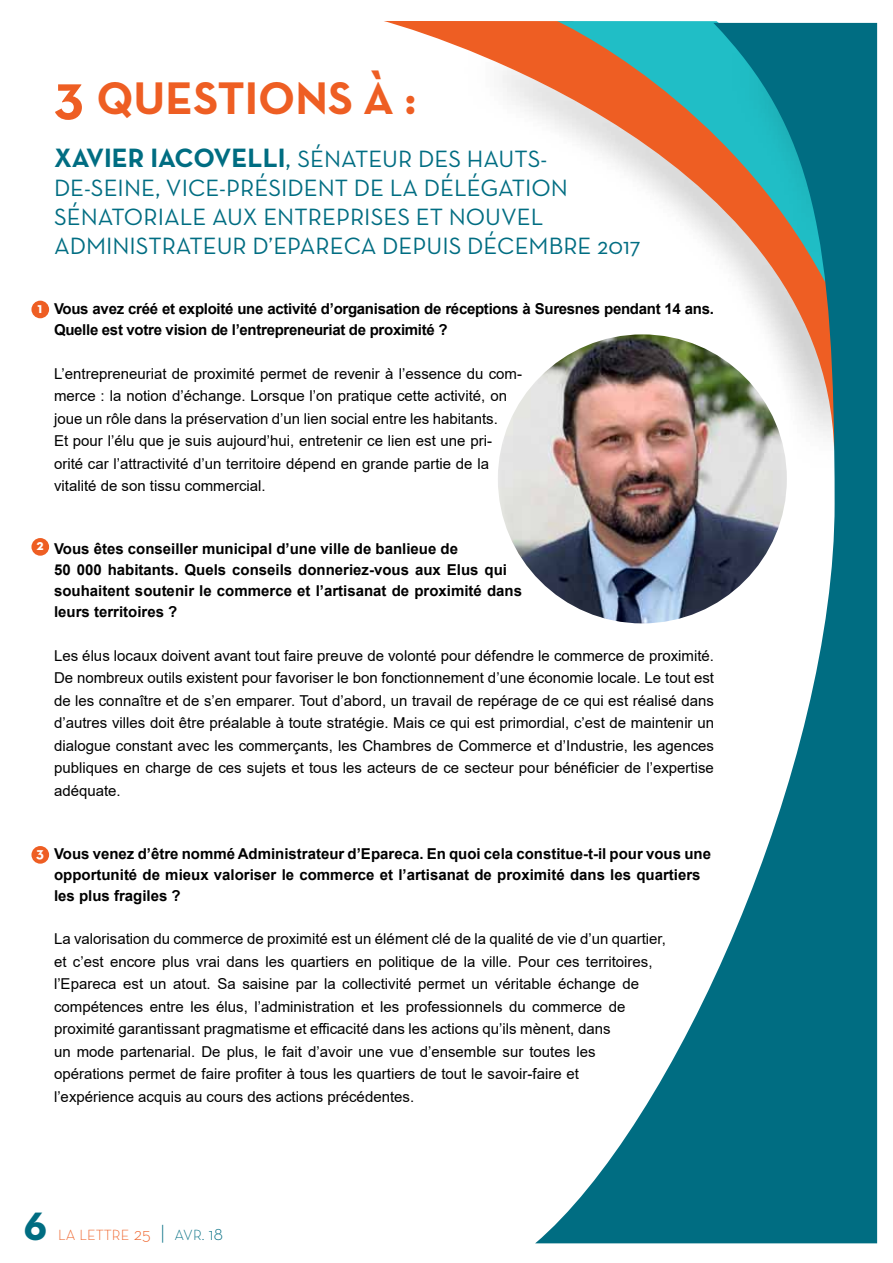
<style>
.page{position:relative;width:893px;height:1263px;background:#fff}
.page>*{position:absolute;margin:0;border:0;box-sizing:border-box;transform-origin:0 0}
.t1{font:700 46.5px "Neutra Text";color:#ee5e23}
.t2{font:700 45px "Neutra Text";color:#006d82}
.t3{font:700 27px "Neutra Text";color:#006d82}
.t4{font:24px "Neutra Text";color:#006d82}
.t5{font:15px/22.5px "Arial";color:#000}
.t6{font:700 15px/21px "Arial";color:#000}
.t7{font:700 15px/21px "Arial";letter-spacing:-.02em;color:#000}
.t8{font:300 15px "Neutra Text";color:#ee5e23}
.t9{font:700 15px "Neutra Text";color:#fff}
.s1{font-size:56.85px}
.s2{font-weight:400}
.s3{font-weight:400;font-size:24px}
.s4{font-size:18px}
.s5{font-size:21px;color:#006d82}
.s6{color:#006d82}
.s7{font-size:18px;color:#006d82}
</style>
<div class="page">
<div style="left:31px;top:301px;width:18px;height:17px;background:#ee5e23;border-radius:50%"></div>
<div style="left:31px;top:538px;width:18px;height:18px;background:#ee5e23;border-radius:50%"></div>
<div style="left:31px;top:846px;width:18px;height:18px;background:#ee5e23;border-radius:50%"></div>
<svg style="left:384px;top:21px;width:494px;height:430px"></svg>
<img style="left:498px;top:334px;width:289px;height:289px;border-radius:144px">
<svg style="left:535px;top:23px;width:342px;height:1220px"></svg>
<h1 class="t1" style="left:54px;top:69px;width:364px"><span class="s1">3</span> QUESTIONS À :</h1>
<h3 class="t3" style="left:54px;top:141px;width:272px">XAVIER IACOVELLI<span class="s2">,</span> <span class="s3">SÉNATEUR</span></h3>
<h3 class="t4" style="left:418px;top:145px;width:15px">DES</h3>
<h3 class="t4" style="left:467px;top:145px;width:16px">HAUTS</h3>
<h3 class="t4" style="left:540px;top:145px;width:8px">-</h3>
<h3 class="t4" style="left:54px;top:173px;width:63px">DE-SEINE</h3>
<h3 class="t4" style="left:155px;top:173px;width:99px">, VICE-PRÉSIDENT</h3>
<h3 class="t4" style="left:354px;top:173px;width:159px">DE LA DÉ LÉGATION</h3>
<h3 class="t4" style="left:54px;top:202px;width:15px">SÉNATORIA</h3>
<h3 class="t4" style="left:180px;top:202px;width:98px">LEAUX ENTREPRISES</h3>
<h3 class="t4" style="left:416px;top:202px;width:50px">ET NOUVE</h3>
<h3 class="t4" style="left:531px;top:202px;width:14px">L</h3>
<h3 class="t4" style="left:54px;top:231px;width:66px">ADMINISTRATEUR</h3>
<h3 class="t4" style="left:253px;top:231px;width:49px">D’EPARE</h3>
<h3 class="t4" style="left:344px;top:231px;width:53px">CA DEPUIS</h3>
<h3 class="t4" style="left:467px;top:231px;width:175px">DÉCEMBRE 2017</h3>
<p class="t9" style="left:38px;top:298px;width:6px">1</p>
<p class="t7" style="left:54px;top:299px;width:661px">Vous avez créé et exploité une activité d’organisation de réceptions à Suresnes pendant 14 ans.<br>Quelle est votre vision de l’entrepreneuriat de proximité ?</p>
<p class="t5" style="left:54px;top:362px;width:469px">L’entrepreneuriat de proximité permet de revenir à l’essence du com&shy;merce : la notion d’échange. Lorsque l’on pratique cette activité, on joue un rôle dans la préservation d’un lien social entre les habitants.<br>Et pour l’élu que je suis aujourd’hui, entretenir ce lien est une pri&shy;orité car l’attractivité d’un territoire dépend en grande partie de la vitalité de son tissu commercial.</p>
<p class="t9" style="left:37px;top:536px;width:9px">2</p>
<p class="t6" style="left:54px;top:539px;width:469px">Vous êtes conseiller municipal d’une ville de banlieue de<br>50 000 habitants. Quels conseils donneriez-vous aux Elus qui souhaitent soutenir le commerce et l’artisanat de proximité dans leurs territoires ?</p>
<p class="t5" style="left:54px;top:644px;width:661px;text-align:justify">Les élus locaux doivent avant tout faire preuve de volonté pour défendre le commerce de proximité.<br>De nombreux outils existent pour favoriser le bon fonctionnement d’une économie locale. Le tout est de les connaître et de s’en emparer. Tout d’abord, un travail de repérage de ce qui est réalisé dans d’autres villes doit être préalable à toute stratégie. Mais ce qui est primordial, c’est de maintenir un dialogue constant avec les commerçants, les Chambres de Commerce et d’Industrie, les agences publiques en charge de ces sujets et tous les acteurs de ce secteur pour bénéficier de l’expertise adéquate.</p>
<p class="t9" style="left:36px;top:843px;width:9px">3</p>
<p class="t6" style="left:54px;top:843px;width:658px">Vous venez d’être nommé Administrateur d’Epareca. En quoi cela constitue-t-il pour vous une opportunité de mieux valoriser le commerce et l’artisanat de proximité dans les quartiers les plus fragiles ?</p>
<p class="t5" style="left:54px;top:928px;width:613px">La valorisation du commerce de proximité est un élément clé de la qualité de vie d’un quartier, et c’est encore plus vrai dans les quartiers en politique de la ville. Pour ces territoires, l’Epareca est un atout. Sa saisine par la collectivité permet un véritable échange de compétences entre les élus, l’administration et les professionnels du commerce de proximité garantissant pragmatisme et efficacité dans les actions qu’ils mènent, dans<br>un mode partenarial. De plus, le fait d’avoir une vue d’ensemble sur toutes les opérations permet de faire profiter à tous les quartiers de tout le savoir-faire et<br>l’expérience acquis au cours des actions précédentes.</p>
<h2 class="t2" style="left:23px;top:1197px;width:25px">6</h2>
<p class="t8" style="left:58px;top:1226px;width:166px">LA LETTRE <span class="s4">25</span> <span class="s5">|</span> <span class="s6">AVR.</span> <span class="s7">18</span></p>
</div>
